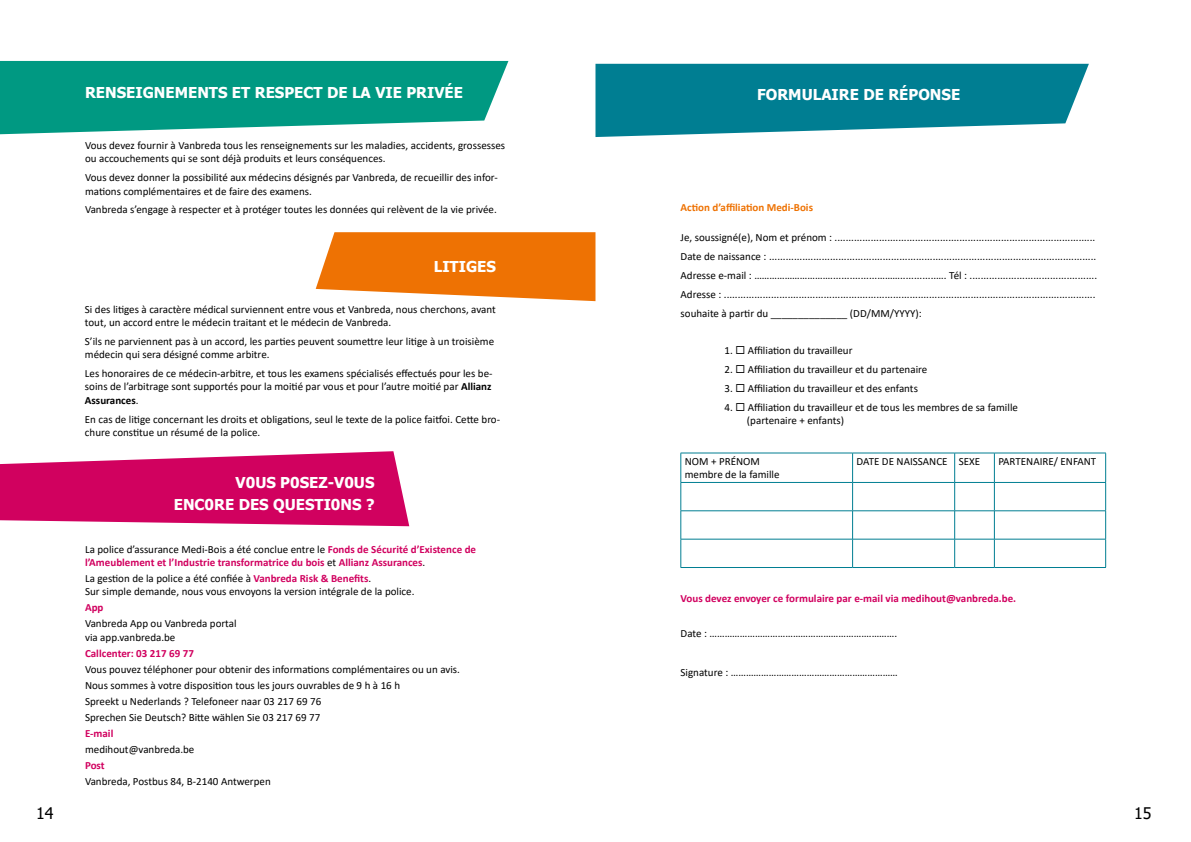
<style>
.page{position:relative;width:1191px;height:842px;background:#fff}
.page>*{position:absolute;margin:0;border:0;box-sizing:border-box;transform-origin:0 0}
.t1{font:16px "Tahoma";color:#000}
.t2{font:700 15px/22px "Tahoma";color:#fff;text-align:right}
.t3{font:11px/13.2px "Calibri";color:#000}
.t4{font:700 11px/13.2px "Calibri";color:#d1015f}
.t5{font:700 11px "Calibri";color:#ee7203}
.s1{font-weight:700}
.s2{font-weight:400;color:#000}
.s3{font-weight:700;color:#d1015f}
</style>
<div class="page">
<svg style="left:0;top:61px;width:508px;height:73px;background:#1ca490"></svg>
<svg style="left:316px;top:232px;width:279px;height:69px;background:#ef8220"></svg>
<svg style="left:0;top:451px;width:409px;height:75px;background:#d72475"></svg>
<svg style="left:595px;top:64px;width:494px;height:73px;background:#1e8d9e"></svg>
<svg style="left:680px;top:454px;width:1px;height:113px"></svg>
<hr style="left:680px;top:453px;width:172px;height:1px;background:#007e92">
<hr style="left:852px;top:453px;width:102px;height:1px;background:#007e92">
<hr style="left:954px;top:453px;width:40px;height:1px;background:#007e92">
<hr style="left:994px;top:453px;width:112px;height:1px;background:#007e92">
<svg style="left:852px;top:453px;width:1px;height:114px"></svg>
<svg style="left:954px;top:453px;width:1px;height:114px"></svg>
<svg style="left:994px;top:453px;width:1px;height:114px"></svg>
<svg style="left:1105px;top:453px;width:1px;height:114px"></svg>
<hr style="left:680px;top:482px;width:172px;height:1px;background:#007e92">
<hr style="left:852px;top:482px;width:102px;height:1px;background:#007e92">
<hr style="left:954px;top:482px;width:40px;height:1px;background:#007e92">
<hr style="left:994px;top:482px;width:112px;height:1px;background:#007e92">
<hr style="left:680px;top:510px;width:172px;height:1px;background:#007e92">
<hr style="left:852px;top:510px;width:102px;height:1px;background:#007e92">
<hr style="left:954px;top:510px;width:40px;height:1px;background:#007e92">
<hr style="left:994px;top:510px;width:112px;height:1px;background:#007e92">
<hr style="left:680px;top:539px;width:172px;height:1px;background:#007e92">
<hr style="left:852px;top:539px;width:102px;height:1px;background:#007e92">
<hr style="left:954px;top:539px;width:40px;height:1px;background:#007e92">
<hr style="left:994px;top:539px;width:112px;height:1px;background:#007e92">
<hr style="left:680px;top:567px;width:172px;height:1px;background:#007e92">
<hr style="left:852px;top:567px;width:102px;height:1px;background:#007e92">
<hr style="left:954px;top:567px;width:40px;height:1px;background:#007e92">
<hr style="left:994px;top:567px;width:112px;height:1px;background:#007e92">
<h2 class="t2" style="left:85px;top:82px;width:379px">RENSEIGNEMENTS ET RESPECT DE LA VIE PRIVÉE</h2>
<p class="t3" style="left:85px;top:139px;width:421px">Vous devez fournir à Vanbreda tous les renseignements sur les maladies, accidents, grossesses ou accouchements qui se sont déjà produits et leurs conséquences.</p>
<p class="t3" style="left:85px;top:171px;width:414px">Vous devez donner la possibilité aux médecins désignés par Vanbreda, de recueillir des infor&shy;mations complémentaires et de faire des examens.</p>
<p class="t3" style="left:85px;top:203px;width:413px">Vanbreda s’engage à respecter et à protéger toutes les données qui relèvent de la vie privée.</p>
<h2 class="t2" style="left:434px;top:257px;width:64px">LITIGES</h2>
<p class="t3" style="left:85px;top:303px;width:412px">Si des litiges à caractère médical surviennent entre vous et Vanbreda, nous cherchons, avant tout, un accord entre le médecin traitant et le médecin de Vanbreda.</p>
<p class="t3" style="left:85px;top:335px;width:411px">S’ils ne parviennent pas à un accord, les parties peuvent soumettre leur litige à un troisième médecin qui sera désigné comme arbitre.</p>
<p class="t3" style="left:85px;top:367px;width:409px;text-align:justify">Les honoraires de ce médecin-arbitre, et tous les examens spécialisés effectués pour les be&shy;soins de l’arbitrage sont supportés pour la moitié par vous et pour l’autre moitié par <span class="s1">Allianz Assurances</span>.</p>
<p class="t3" style="left:85px;top:412px;width:417px">En cas de litige concernant les droits et obligations, seul le texte de la police faitfoi. Cette bro&shy;chure constitue un résumé de la police.</p>
<h2 class="t2" style="left:174px;top:472px;width:202px">V0US P0SEZ-V0US<br>ENC0RE DES QUESTI0NS ?</h2>
<p class="t4" style="left:85px;top:542px;width:392px"><span class="s2">La police d’assurance Medi-Bois a été conclue entre le</span> Fonds de Sécurité d’Existence de l’Ameublement et l’Industrie transformatrice du bois <span class="s2">et</span> Allianz Assurances<span class="s2">.</span></p>
<p class="t3" style="left:85px;top:572px;width:331px">La gestion de la police a été confiée à <span class="s3">Vanbreda Risk &amp; Benefits</span>.<br>Sur simple demande, nous vous envoyons la version intégrale de la police.</p>
<p class="t4" style="left:85px;top:601px;width:20px">App</p>
<p class="t3" style="left:85px;top:617px;width:153px">Vanbreda App ou Vanbreda portal via app.vanbreda.be</p>
<p class="t4" style="left:85px;top:646px;width:110px">Callcenter: 03 217 69 77</p>
<p class="t3" style="left:85px;top:661px;width:376px;line-height:16px">Vous pouvez téléphoner pour obtenir des informations complémentaires ou un avis.<br>Nous sommes à votre disposition tous les jours ouvrables de 9 h à 16 h<br>Spreekt u Nederlands ? Telefoneer naar 03 217 69 76<br>Sprechen Sie Deutsch? Bitte wählen Sie 03 217 69 77</p>
<p class="t4" style="left:85px;top:726px;width:30px">E-mail</p>
<p class="t3" style="left:85px;top:742px;width:111px">medihout@vanbreda.be</p>
<p class="t4" style="left:85px;top:758px;width:21px">Post</p>
<p class="t3" style="left:85px;top:774px;width:187px">Vanbreda, Postbus 84, B-2140 Antwerpen</p>
<h2 class="t2" style="left:757px;top:85px;width:205px">FORMULAIRE DE RÉPONSE</h2>
<p class="t5" style="left:680px;top:199px;width:134px">Action d’affiliation Medi-Bois</p>
<p class="t3" style="left:680px;top:228px;width:418px;line-height:18.9px">Je, soussigné(e), Nom et prénom : ..............................................................................................<br>Date de naissance : ......................................................................................................................<br>Adresse e-mail : ………………………….................……….............…. Tél : ..............................................<br>Adresse : ...................................................................................................................................... souhaite à partir du ______________ (DD/MM/YYYY):</p>
<p class="t3" style="left:724px;top:344px;width:129px">1. ◻ Affiliation du travailleur</p>
<p class="t3" style="left:724px;top:363px;width:204px">2. ◻ Affiliation du travailleur et du partenaire</p>
<p class="t3" style="left:724px;top:382px;width:195px">3. ◻ Affiliation du travailleur et des enfants</p>
<p class="t3" style="left:747px;top:400px;width:272px;text-indent:-22px">4. ◻ Affiliation du travailleur et de tous les membres de sa famille (partenaire + enfants)</p>
<p class="t3" style="left:685px;top:455px;width:96px">NOM + PRÉNOM membre de la famille</p>
<p class="t3" style="left:856px;top:455px;width:125px">DATE DE NAISSANCE SEXE</p>
<p class="t3" style="left:998px;top:455px;width:99px">PARTENAIRE/ ENFANT</p>
<p class="t4" style="left:680px;top:591px;width:337px">Vous devez envoyer ce formulaire par e-mail via medihout@vanbreda.be.</p>
<p class="t3" style="left:680px;top:627px;width:218px">Date : ……………………………………………………….……….</p>
<p class="t3" style="left:680px;top:665px;width:219px">Signature : …………………………………………………………</p>
<h1 class="t1" style="left:36px;top:802px;width:19px">14</h1>
<h1 class="t1" style="left:1134px;top:802px;width:19px">15</h1>
</div>
